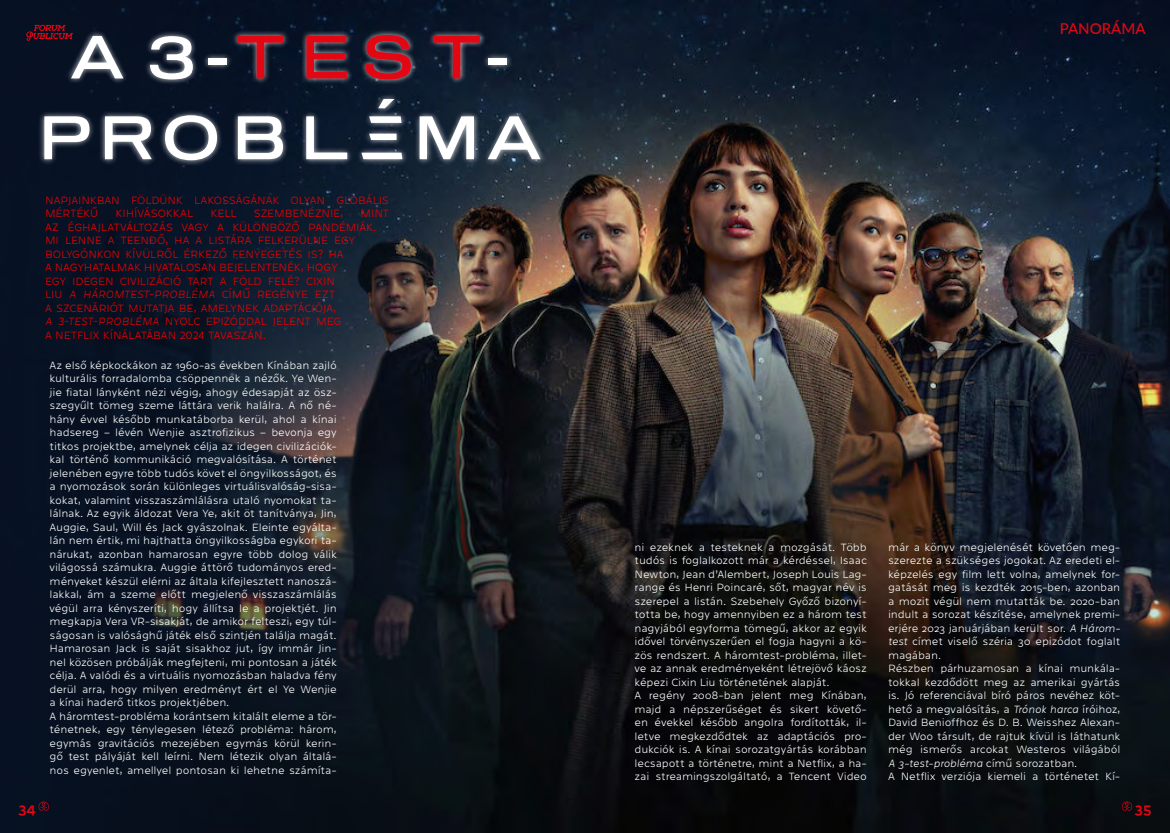
<style>
.page{position:relative;width:1170px;height:833px;background:#fff}
.page>*{position:absolute;margin:0;border:0;box-sizing:border-box;transform-origin:0 0}
.t1{font:500 15px "Lato";color:#e30613}
.t2{font:15px "Westeinde Caption";color:#e30613}
.t3{font:100 11.25px/13.5px "Westeinde Caption";letter-spacing:-.02em;color:#fff}
.t4{font:100 11.25px/13.5px "Westeinde Caption";letter-spacing:-.01em;color:#f20000}
.s1{font-style:italic}
</style>
<div class="page">
<img style="left:485px;top:0;width:684px;height:833px">
<svg style="left:0;top:0;width:485px;height:833px;background:#101825"></svg>
<div style="left:38px;top:29px;width:508px;height:137px;background:#fff;opacity:.75"></div>
<svg style="left:150px;top:36px;width:43px;height:43px"></svg>
<div style="left:208px;top:58px;width:19px;height:6px;background:#fff"></div>
<div style="left:487px;top:58px;width:19px;height:6px;background:#fff"></div>
<svg style="left:237px;top:36px;width:46px;height:42px;background:#521929"></svg>
<svg style="left:306px;top:36px;width:41px;height:42px;background:#8f1e2c"></svg>
<svg style="left:365px;top:35px;width:46px;height:45px;background:#8b2432"></svg>
<svg style="left:433px;top:36px;width:47px;height:42px;background:#551e2e"></svg>
<svg style="left:44px;top:116px;width:45px;height:43px"></svg>
<svg style="left:105px;top:116px;width:47px;height:43px"></svg>
<svg style="left:165px;top:115px;width:52px;height:45px"></svg>
<svg style="left:238px;top:116px;width:45px;height:43px"></svg>
<svg style="left:306px;top:116px;width:41px;height:43px"></svg>
<svg style="left:361px;top:99px;width:41px;height:60px"></svg>
<svg style="left:419px;top:116px;width:55px;height:43px"></svg>
<svg style="left:487px;top:116px;width:53px;height:43px"></svg>
<svg style="left:37px;top:801px;width:13px;height:10px"></svg>
<svg style="left:26px;top:25px;width:97px;height:53px;background:#403d4b"></svg>
<svg style="left:1120px;top:801px;width:13px;height:10px"></svg>
<p class="t4" style="left:45px;top:193px;width:345px">NAPJAINKBAN FÖLDÜNK LAKOSSÁGÁNAK OLYAN GLOBÁLIS<br>MÉRTÉKŰ</p>
<p class="t4" style="left:116px;top:206px;width:79px">KIHÍVÁSOKKAL</p>
<p class="t4" style="left:210px;top:206px;width:27px">KELL</p>
<p class="t4" style="left:254px;top:206px;width:91px">SZEMBENÉZNIE,</p>
<p class="t4" style="left:45px;top:206px;width:345px;text-indent:315px">MINT AZ ÉGHAJLATVÁLTOZÁS VAGY A KÜLÖNBÖZŐ PANDÉMIÁK.<br>MI LENNE A TEENDŐ, HA A LISTÁRA FELKERÜLNE EGY BOLYGÓNKON KÍVÜLRŐL ÉRKEZŐ FENYEGETÉS IS? HA<br>A NAGYHATALMAK HIVATALOSAN BEJELENTENÉK, HOGY<br>EGY IDEGEN CIVILIZÁCIÓ TART A FÖLD FELÉ? CIXIN<br>LIU <span class="s1">A HÁROMTEST-PROBLÉMA</span> CÍMŰ REGÉNYE EZT<br>A SZCENÁRIÓT MUTATJA BE, AMELYNEK ADAPTÁCIÓJA,<br><span class="s1">A 3-TEST-PROBLÉMA</span> NYOLC EPIZÓDDAL JELENT MEG<br>A NETFLIX KÍNÁLATÁBAN 2024 TAVASZÁN.</p>
<p class="t3" style="left:50px;top:357px;width:289px">Az első képkockákon az 1960-as években Kínában zajló kulturális forradalomba csöppennek a nézők. Ye Wen&shy;jie fiatal lányként nézi végig, ahogy édesapját az ös - szegyűlt tömeg szeme láttára verik halálra. A nő né&shy;hány évvel később munkatáborba kerül, ahol a kínai hadsereg – lévén Wenjie asztrofizikus – bevonja egy titkos projektbe, amelynek célja az idegen civilizációk&shy;kal történő kommunikáció megvalósítása. A történet jelenében egyre több tudós követ el öngyilkosságot, és a nyomozások során különleges virtuálisvalóság-sisa&shy;kokat, valamint visszaszámlálásra utaló nyomokat ta&shy;lálnak. Az egyik áldozat Vera Ye, akit öt tanítványa, Jin, Auggie, Saul, Will és Jack gyászolnak. Eleinte egyálta&shy;lán nem értik, mi hajthatta öngyilkosságba egykori ta&shy;nárukat, azonban hamarosan egyre több dolog válik világossá számukra. Auggie áttörő tudományos ered&shy;ményeket készül elérni az általa kifejlesztett nanoszá&shy;lakkal, ám a szeme előtt megjelenő visszaszámlálás végül arra kényszeríti, hogy állítsa le a projektjét. Jin megkapja Vera VR-sisakját, de amikor felteszi, egy túl&shy;ságosan is valósághű játék első szintjén találja magát.<br>Hamarosan Jack is saját sisakhoz jut, így immár Jin&shy;nel közösen próbálják megfejteni, mi pontosan a játék célja. A valódi és a virtuális nyomozásban haladva fény derül arra, hogy milyen eredményt ért el Ye Wenjie a kínai haderő titkos projektjében.<br>A háromtest-probléma korántsem kitalált eleme a tör&shy;ténetnek, egy ténylegesen létező probléma: három, egymás gravitációs mezejében egymás körül kerin&shy;gő test pályáját kell leírni. Nem létezik olyan általá&shy;nos egyenlet, amellyel pontosan ki lehetne számíta-</p>
<h1 class="t2" style="left:19px;top:796px;width:18px">34</h1>
<h1 class="t1" style="left:1059px;top:18px;width:87px">PANORÁMA</h1>
<p class="t3" style="left:634px;top:540px;width:234px">ni ezeknek a testeknek a mozgását. Több tudós is foglalkozott már a kérdéssel, Isaac Newton, Jean d’Alembert, Joseph Louis Lag&shy;range és Henri Poincaré, sőt, magyar név is szerepel a listán. Szebehely Győző bizonyí&shy;totta be, hogy amennyiben ez a három test nagyjából egyforma tömegű, akkor az egyik idővel törvényszerűen el fogja hagyni a kö&shy;zös rendszert. A háromtest-probléma, illet&shy;ve az annak eredményeként létrejövő káosz képezi Cixin Liu történetének alapját.<br>A regény 2008-ban jelent meg Kínában, majd a népszerűséget és sikert követő&shy;en évekkel később angolra fordították, il&shy;letve megkezdődtek az adaptációs pro&shy;dukciók is. A kínai sorozatgyártás korábban lecsapott a történetre, mint a Netflix, a ha&shy;zai streamingszolgáltató, a Tencent Video</p>
<p class="t3" style="left:888px;top:540px;width:234px">már a könyv megjelenését követően meg&shy;szerezte a szükséges jogokat. Az eredeti el&shy;képzelés egy film lett volna, amelynek for&shy;gatását meg is kezdték 2015-ben, azonban a mozit végül nem mutatták be. 2020-ban indult a sorozat készítése, amelynek premi&shy;erjére 2023 januárjában került sor. <span class="s1">A Három&shy;test</span> címet viselő széria 30 epizódot foglalt magában.<br>Részben párhuzamosan a kínai munkála&shy;tokkal kezdődött meg az amerikai gyártás is. Jó referenciával bíró páros nevéhez köt&shy;hető a megvalósítás, a <span class="s1">Trónok harca</span> íróihoz, David Benioffhoz és D. B. Weisshez Alexan&shy;der Woo társult, de rajtuk kívül is láthatunk még ismerős arcokat Westeros világából <span class="s1">A 3-test-probléma</span> című sorozatban.<br>A Netflix verziója kiemeli a történetet Kí-</p>
<h1 class="t2" style="left:1134px;top:796px;width:18px">35</h1>
</div>
